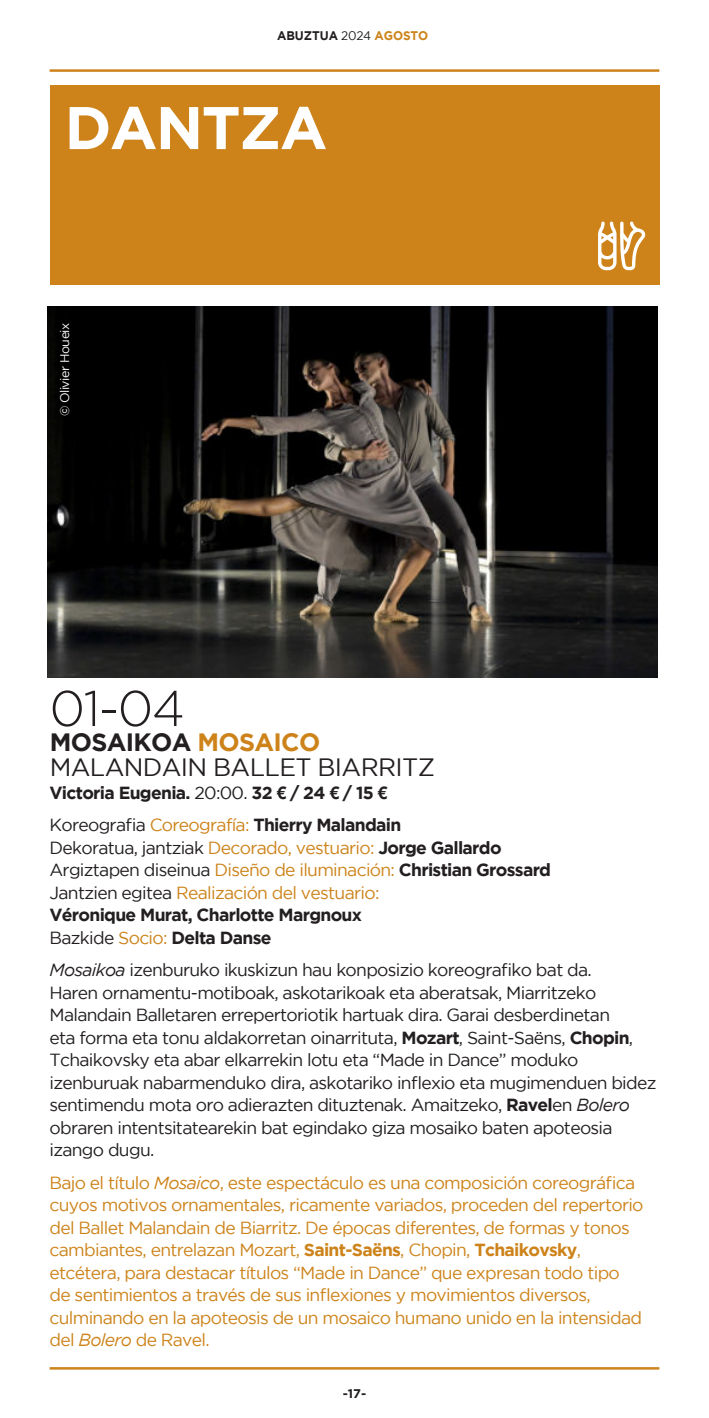
<style>
.page{position:relative;width:709px;height:1418px;background:#fff}
.page>*{position:absolute;margin:0;border:0;box-sizing:border-box;transform-origin:0 0}
.t1{font:700 60px "Gotham";letter-spacing:-.025em;color:#fff}
.t2{font:300 50px "Gotham";color:#231f20}
.t3{font:25px/25px "Gotham";letter-spacing:-.025em;color:#231f20}
.t4{font:17.5px/22.5px "Gotham";letter-spacing:-.04em;color:#231f20}
.t5{font:17.5px/22.5px "Gotham";letter-spacing:-.04em;color:#cd831a}
.t6{font:700 17.5px/22.5px "Gotham";letter-spacing:-.04em;color:#231f20}
.t7{font:700 12.5px "Gotham";letter-spacing:-.005em;color:#231f20;scale:.95 1}
.t8{font:12.5px "Gotham";letter-spacing:-.04em;color:#fff}
.t9{font:700 12.5px "Gotham";letter-spacing:-.005em;color:#231f20}
.s1{font-weight:400}
.s2{color:#cd831a}
.s3{font-weight:700}
.s4{font-weight:700;color:#cd831a}
.s5{font-family:"Helvetica Neue LT Std"}
.s6{font-weight:400;color:#cd831a}
.s7{font-style:italic}
</style>
<div class="page">
<hr style="left:50px;top:69px;width:609px;height:3px;background:#cd831a">
<hr style="left:50px;top:1366px;width:609px;height:3px;background:#cd831a">
<img style="left:48px;top:306px;width:609px;height:371px">
<div style="left:50px;top:85px;width:609px;height:200px;background:#cd831a"></div>
<svg style="left:598px;top:221px;width:47px;height:49px"></svg>
<p class="t7" style="left:277px;top:28px;width:161px">ABUZTUA <span class="s1">2024</span> <span class="s2">AGOSTO</span></p>
<h1 class="t1" style="left:65px;top:93px;width:264px">DANTZA</h1>
<p class="t8" style="left:58px;top:416px;width:95px;rotate:-90deg">© Olivier Houeix</p>
<h2 class="t2" style="left:49px;top:681px;width:137px">01-04</h2>
<h3 class="t3" style="left:50px;top:729px;width:387px"><span class="s3">MOSAIKOA</span> <span class="s4">MOSAICO<br></span>MALANDAIN BALLET BIARRITZ</h3>
<p class="t6" style="left:49px;top:775px;width:353px;line-height:32.5px">Victoria Eugenia. <span class="s1">20:00.</span> 32 <span class="s5">€</span> / 24 <span class="s5">€</span> / 15 <span class="s5">€<br></span><span class="s1">Koreogra昀椀a</span> <span class="s6">Coreografía:</span> Thierry Malandain</p>
<p class="t6" style="left:49px;top:835px;width:503px"><span class="s1">Dekoratua, jantziak</span> <span class="s6">Decorado, vestuario:</span> Jorge Gallardo <span class="s1">Argiztapen diseinua</span> <span class="s6">Diseño de iluminación:</span> Christian Grossard <span class="s1">Jantzien egitea</span> <span class="s6">Realización del vestuario:<br></span>Véronique Murat, Charlotte Margnoux<br><span class="s1">Bazkide</span> <span class="s6">Socio:</span> Delta Danse</p>
<p class="t4" style="left:49px;top:958px;width:608px"><span class="s7">Mosaikoa</span> izenburuko ikuskizun hau konposizio koreogra昀椀ko bat da.<br>Haren ornamentu-motiboak, askotarikoak eta aberatsak, Miarritzeko Malandain Balletaren errepertoriotik hartuak dira. Garai desberdinetan<br>eta forma eta tonu aldakorretan oinarrituta, <span class="s3">Mozart</span>, Saint-Saëns, <span class="s3">Chopin</span>, Tchaikovsky eta abar elkarrekin lotu eta “Made in Dance” moduko izenburuak nabarmenduko dira, askotariko in昀氀exio eta mugimenduen bidez sentimendu mota oro adierazten dituztenak. Amaitzeko, <span class="s3">Ravel</span>en <span class="s7">Bolero </span>obraren intentsitatearekin bat egindako giza mosaiko baten apoteosia izango dugu.</p>
<p class="t5" style="left:49px;top:1170px;width:595px">Bajo el título <span class="s7">Mosaico</span>, este espectáculo es una composición coreográ昀椀ca cuyos motivos ornamentales, ricamente variados, proceden del repertorio del Ballet Malandain de Biarritz. De épocas diferentes, de formas y tonos cambiantes, entrelazan Mozart, <span class="s3">Saint-Saëns</span>, Chopin, <span class="s3">Tchaikovsky</span>, etcétera, para destacar títulos “Made in Dance” que expresan todo tipo de sentimientos a través de sus in昀氀exiones y movimientos diversos, culminando en la apoteosis de un mosaico humano unido en la intensidad del <span class="s7">Bolero</span> de Ravel.</p>
<p class="t9" style="left:343px;top:1385px;width:25px">-17-</p>
</div>
